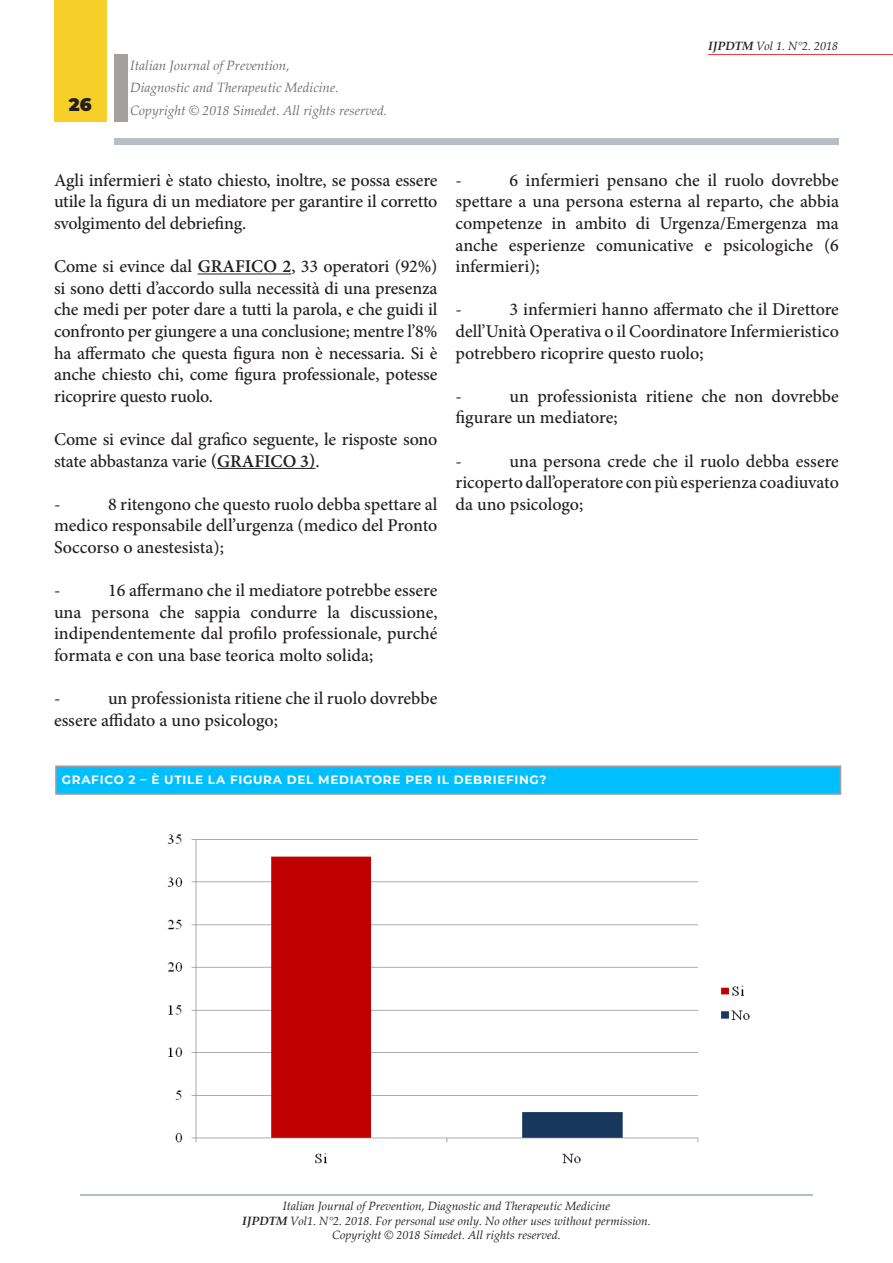
<style>
.page{position:relative;width:893px;height:1263px;background:#fff}
.page>*{position:absolute;margin:0;border:0;box-sizing:border-box;transform-origin:0 0}
.t1{font:500 18px/21.6px "Minion Pro";letter-spacing:-.005em;color:#231f20;text-align:justify}
.t2{font:900 18px "Montserrat";color:#231f20}
.t3{font:italic 13.5px/22.5px "Palatino Linotype";color:#6f7074}
.t4{font:italic 12px/14.4px "Palatino Linotype";color:#231f20;text-align:center}
.t5{font:700 12px "Montserrat";letter-spacing:.06em;color:#fff}
.s1{font-weight:700}
.s2{font-weight:600}
</style>
<div class="page">
<div style="left:54px;top:0;width:53px;height:122px;background:#f6cf28"></div>
<div style="left:115px;top:54px;width:13px;height:68px;background:#a3a09f"></div>
<div style="left:115px;top:138px;width:724px;height:7px;background:#b7bfc6"></div>
<hr style="left:80px;top:1194px;width:733px;height:2px;background:#b7bfc6">
<hr style="left:708px;top:54px;width:185px;height:1px;background:#ee3b48">
<hr style="left:198px;top:274px;width:93px;height:1px;background:#231f20">
<hr style="left:217px;top:468px;width:98px;height:1px;background:#231f20">
<img style="left:167px;top:834px;width:583px;height:330px">
<div style="left:56px;top:766px;width:784px;height:28px;background:#00bfff"></div>
<hr style="left:55px;top:765px;width:786px;height:2px;background:#a3a09f">
<hr style="left:55px;top:767px;width:2px;height:26px;background:#a3a09f">
<svg style="left:840px;top:767px;width:1px;height:26px"></svg>
<hr style="left:55px;top:793px;width:786px;height:2px;background:#a3a09f">
<p class="t2" style="left:69px;top:91px;width:24px">26</p>
<p class="t3" style="left:130px;top:53px;width:258px">Italian Journal of Prevention,<br>Diagnostic and Therapeutic Medicine.<br>Copyright © 2018 Simedet. All rights reserved.</p>
<p class="t4" style="left:708px;top:38px;width:132px"><span class="s1">IJPDTM</span> Vol 1. N°2. 2018</p>
<p class="t1" style="left:54px;top:169px;width:385px">Agli infermieri è stato chiesto, inoltre, se possa essere utile la figura di un mediatore per garantire il corretto svolgimento del debriefing.</p>
<p class="t1" style="left:54px;top:256px;width:385px">Come si evince dal <span class="s2">GRAFICO 2</span>, 33 operatori (92%) si sono detti d’accordo sulla necessità di una presenza che medi per poter dare a tutti la parola, e che guidi il confronto per giungere a una conclusione; mentre l’8% ha affermato che questa figura non è necessaria. Si è anche chiesto chi, come figura professionale, potesse ricoprire questo ruolo.</p>
<p class="t1" style="left:54px;top:428px;width:385px">Come si evince dal grafico seguente, le risposte sono state abbastanza varie <span class="s2">(GRAFICO 3)</span>.</p>
<p class="t1" style="left:54px;top:493px;width:8px">-</p>
<p class="t1" style="left:54px;top:493px;width:385px;text-indent:54px">8 ritengono che questo ruolo debba spettare al medico responsabile dell’urgenza (medico del Pronto Soccorso o anestesista);</p>
<p class="t1" style="left:54px;top:580px;width:8px">-</p>
<p class="t1" style="left:54px;top:580px;width:385px;text-indent:54px">16 affermano che il mediatore potrebbe essere una persona che sappia condurre la discussione, indipendentemente dal profilo professionale, purché formata e con una base teorica molto solida;</p>
<p class="t1" style="left:54px;top:688px;width:8px">-</p>
<p class="t1" style="left:54px;top:688px;width:385px;text-indent:54px">un professionista ritiene che il ruolo dovrebbe essere affidato a uno psicologo;</p>
<p class="t1" style="left:455px;top:169px;width:385px;text-indent:54px">6 infermieri pensano che il ruolo dovrebbe spettare a una persona esterna al reparto, che abbia competenze in ambito di Urgenza/Emergenza ma anche esperienze comunicative e psicologiche (6 infermieri);</p>
<p class="t1" style="left:455px;top:299px;width:8px">-</p>
<p class="t1" style="left:455px;top:169px;width:8px">-</p>
<p class="t1" style="left:455px;top:299px;width:385px;text-indent:54px">3 infermieri hanno affermato che il Direttore dell’Unità Operativa o il Coordinatore Infermieristico potrebbero ricoprire questo ruolo;</p>
<p class="t1" style="left:455px;top:385px;width:8px">-</p>
<p class="t1" style="left:455px;top:385px;width:385px;text-indent:54px">un professionista ritiene che non dovrebbe figurare un mediatore;</p>
<p class="t1" style="left:455px;top:450px;width:8px">-</p>
<p class="t1" style="left:455px;top:450px;width:385px;text-indent:54px">una persona crede che il ruolo debba essere ricoperto dall’operatore con più esperienza coadiuvato da uno psicologo;</p>
<p class="t5" style="left:62px;top:771px;width:111px">GRAFICO 2 – È UTILE</p>
<p class="t5" style="left:208px;top:771px;width:32px">LA FIGURA</p>
<p class="t5" style="left:287px;top:771px;width:10px">DEL</p>
<p class="t5" style="left:318px;top:771px;width:10px">MEDIATORE</p>
<p class="t5" style="left:405px;top:771px;width:58px">PER ILDEBRIEFING</p>
<p class="t5" style="left:540px;top:771px;width:9px">?</p>
<p class="t4" style="left:242px;top:1198px;width:410px">Italian Journal of Prevention, Diagnostic and Therapeutic Medicine<br><span class="s1">IJPDTM</span> Vol1. N°2. 2018. For personal use only. No other uses without permission.<br>Copyright © 2018 Simedet. All rights reserved.</p>
</div>
